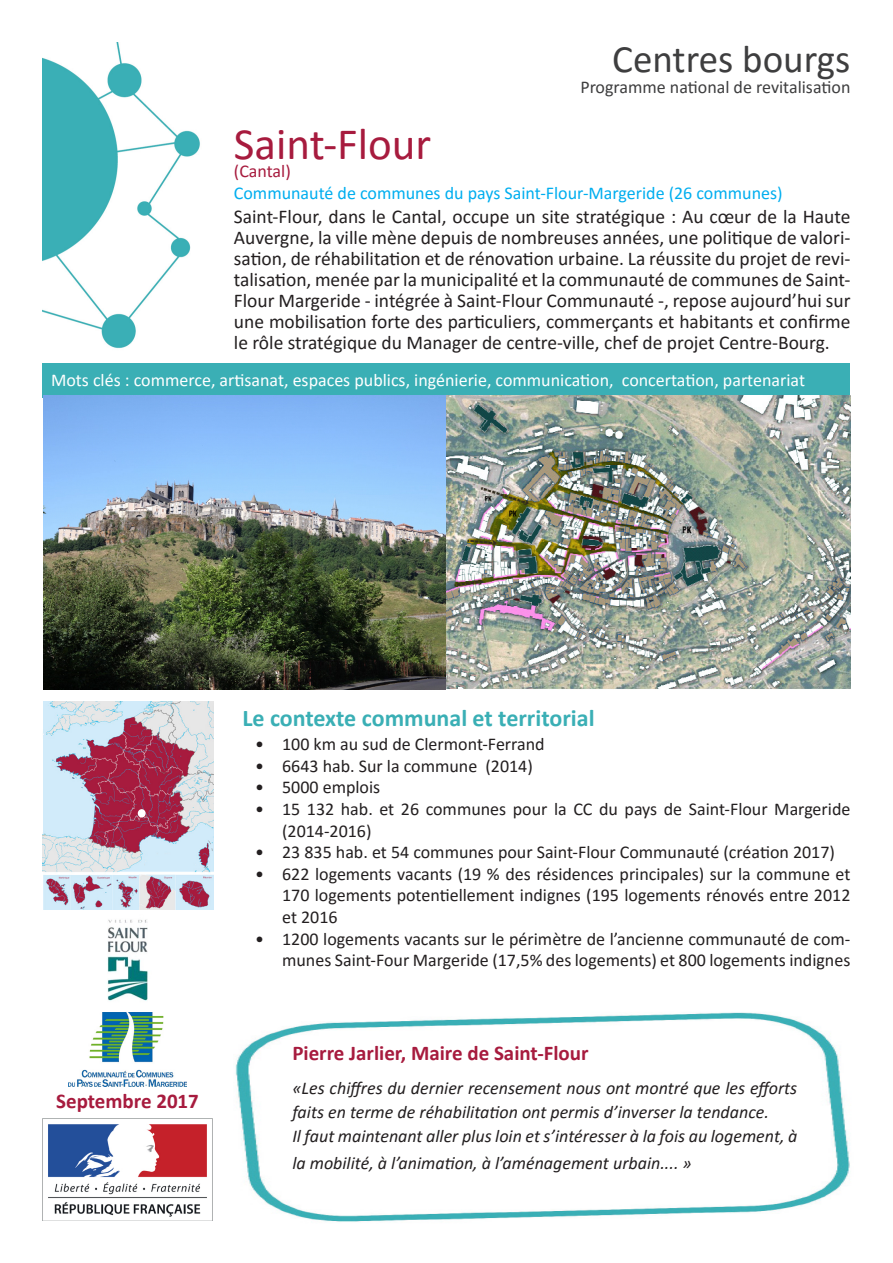
<style>
.page{position:relative;width:893px;height:1263px;background:#fff}
.page>*{position:absolute;margin:0;border:0;box-sizing:border-box;transform-origin:0 0}
.t1{font:45px "Calibri";color:#a71b3e}
.t2{font:39px "Calibri";color:#3e3e3f}
.t3{font:700 24px "Calibri";color:#3aafb5}
.t4{font:700 21px "Calibri";color:#a71b3e}
.t5{font:19.5px/21px "Calibri";color:#231f20;text-align:justify}
.t6{font:18px/21.6px "Calibri";color:#231f20}
.t7{font:italic 18px/24px "Calibri";color:#231f20}
.t8{font:18px "Calibri";color:#fff}
.t9{font:18px "Calibri";color:#00aeef}
.t10{font:18px "Calibri";color:#3e3e3f}
.t11{font:18px "Calibri";color:#a71b3e}
</style>
<div class="page">
<img style="left:235px;top:1012px;width:615px;height:210px">
<img style="left:43px;top:43px;width:157px;height:306px">
<img style="left:43px;top:1118px;width:170px;height:102px">
<div style="left:43px;top:364px;width:807px;height:34px;background:#3aafb5"></div>
<img style="left:43px;top:702px;width:171px;height:208px">
<div style="left:139px;top:810px;width:6px;height:7px;background:#fff;border-radius:50%"></div>
<div style="left:138px;top:809px;width:8px;height:8px;border:2px solid #fff;border-radius:50%"></div>
<img style="left:43px;top:396px;width:807px;height:293px">
<img style="left:107px;top:919px;width:41px;height:82px">
<img style="left:68px;top:1012px;width:119px;height:75px">
<p class="t2" style="left:612px;top:32px;width:240px">Centres bourgs</p>
<p class="t10" style="left:580px;top:75px;width:272px">Programme national de revitalisation</p>
<p class="t1" style="left:234px;top:113px;width:199px">Saint-Flour</p>
<p class="t11" style="left:234px;top:159px;width:58px">(Cantal)</p>
<p class="t9" style="left:234px;top:180px;width:550px">Communauté de communes du pays Saint-Flour-Margeride (26 communes)</p>
<p class="t5" style="left:234px;top:205px;width:618px">Saint-Flour, dans le Cantal, occupe un site stratégique : Au cœur de la Haute Auvergne, la ville mène depuis de nombreuses années, une politique de valori&shy;sation, de réhabilitation et de rénovation urbaine. La réussite du projet de revi&shy;talisation, menée par la municipalité et la communauté de communes de Saint-Flour Margeride - intégrée à Saint-Flour Communauté -, repose aujourd’hui sur une mobilisation forte des particuliers, commerçants et habitants et confirme le rôle stratégique du Manager de centre-ville, chef de projet Centre-Bourg.</p>
<p class="t8" style="left:51px;top:368px;width:755px">Mots clés : commerce, artisanat, espaces publics, ingénierie, communication, concertation, partenariat</p>
<p class="t3" style="left:242px;top:701px;width:354px">Le contexte communal et territorial</p>
<p class="t4" style="left:56px;top:1086px;width:144px">Septembre 2017</p>
<p class="t6" style="left:255px;top:733px;width:291px">• 100 km au sud de Clermont-Ferrand</p>
<p class="t6" style="left:255px;top:754px;width:279px">• 6643 hab. Sur la commune (2014)</p>
<p class="t6" style="left:255px;top:776px;width:127px">• 5000 emplois</p>
<p class="t6" style="left:282px;top:798px;width:570px;text-indent:-27px">• 15 132 hab. et 26 communes pour la CC du pays de Saint-Flour Margeride (2014-2016)</p>
<p class="t6" style="left:255px;top:841px;width:581px">• 23 835 hab. et 54 communes pour Saint-Flour Communauté (création 2017)</p>
<p class="t6" style="left:282px;top:862px;width:570px;text-align:justify;text-indent:-27px">• 622 logements vacants (19 % des résidences principales) sur la commune et 170 logements potentiellement indignes (195 logements rénovés entre 2012 et 2016</p>
<p class="t6" style="left:255px;top:927px;width:597px;text-align:right">• 1200 logements vacants sur le périmètre de l’ancienne communauté de com&shy;munes Saint-Four Margeride (17,5% des logements) et 800 logements indignes</p>
<p class="t4" style="left:292px;top:1038px;width:298px">Pierre Jarlier, Maire de Saint-Flour</p>
<p class="t7" style="left:292px;top:1075px;width:506px">«Les chiffres du dernier recensement nous ont montré que les efforts faits en terme de réhabilitation ont permis d’inverser la tendance.</p>
<p class="t7" style="left:292px;top:1122px;width:506px;line-height:27px">Il faut maintenant aller plus loin et s’intéresser à la fois au logement, à la mobilité, à l’animation, à l’aménagement urbain.... »</p>
</div>
